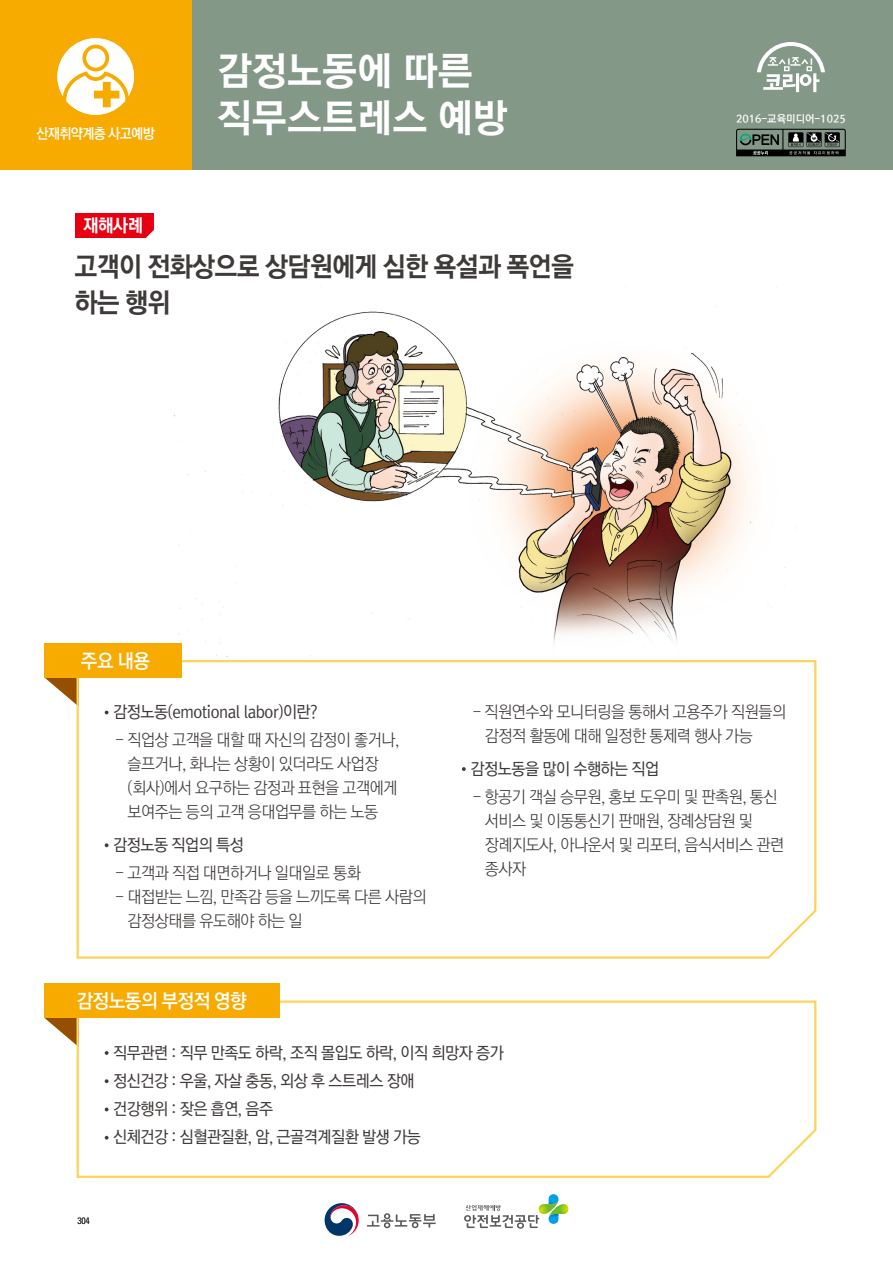
<style>
.page{position:relative;width:893px;height:1263px;background:#fff}
.page>*{position:absolute;margin:0;border:0;box-sizing:border-box;transform-origin:0 0}
.t1{font:39px/46.5px "Rix Go EB";color:#fff}
.t2{font:27px/36px "Rix Go EB";letter-spacing:-.03em;color:#3e3a39;scale:.95 1}
.t3{font:19.5px "Rix Go B";letter-spacing:-.03em;color:#fff;scale:.95 1}
.t4{font:18px "Rix Go EB";color:#fff;scale:.95 1}
.t5{font:16.5px/24px "Rix Go L";letter-spacing:-.03em;color:#3e3a39;scale:.95 1}
.t6{font:16.5px/28.2px "Rix Go M";letter-spacing:-.03em;color:#3e3a39;scale:.95 1}
.t7{font:14.25px "Rix Go B";letter-spacing:-.05em;color:#fff;scale:.95 1}
.t8{font:10.5px "Rix Go B";color:#fff}
.t9{font:condensed 9.3px "Univers LT Std";color:#000;scale:1.05 1}
</style>
<div class="page">
<svg style="left:464px;top:1194px;width:104px;height:35px"></svg>
<svg style="left:367px;top:1213px;width:69px;height:15px"></svg>
<svg style="left:325px;top:1203px;width:34px;height:33px"></svg>
<div style="left:0;top:0;width:893px;height:170px;background:#839887"></div>
<div style="left:0;top:0;width:191px;height:170px;background:#f7ab00"></div>
<div style="left:57px;top:38px;width:77px;height:77px;background:#fff;border-radius:50%"></div>
<svg style="left:61px;top:43px;width:70px;height:64px"></svg>
<svg style="left:736px;top:129px;width:110px;height:27px"></svg>
<svg style="left:757px;top:42px;width:68px;height:50px"></svg>
<img style="left:174px;top:274px;width:622px;height:383px">
<div style="left:76px;top:213px;width:78px;height:25px;background:#e60012"></div>
<svg style="left:146px;top:230px;width:8px;height:8px"></svg>
<svg style="left:44px;top:1018px;width:31px;height:26px"></svg>
<svg style="left:44px;top:677px;width:31px;height:27px"></svg>
<svg style="left:75px;top:1000px;width:742px;height:178px"></svg>
<svg style="left:75px;top:660px;width:742px;height:299px"></svg>
<div style="left:44px;top:984px;width:236px;height:34px;background:#f7ab00"></div>
<div style="left:44px;top:643px;width:138px;height:34px;background:#f7ab00"></div>
<svg style="left:105px;top:711px;width:4px;height:3px"></svg>
<svg style="left:105px;top:843px;width:4px;height:4px"></svg>
<svg style="left:462px;top:767px;width:4px;height:4px"></svg>
<svg style="left:105px;top:1051px;width:4px;height:4px"></svg>
<svg style="left:105px;top:1079px;width:4px;height:4px"></svg>
<svg style="left:105px;top:1107px;width:4px;height:4px"></svg>
<svg style="left:105px;top:1136px;width:4px;height:3px"></svg>
<p class="t7" style="left:36px;top:125px;width:126px">산재취약계층 사고예방</p>
<p class="t7" style="left:29px;top:125px;width:142px">건설업 공정별 위험성평가</p>
<p class="t4" style="left:83px;top:215px;width:65px">재해사례</p>
<h1 class="t1" style="left:217px;top:48px;width:293px">감정노동에 따른 직무스트레스 예방</h1>
<h2 class="t2" style="left:75px;top:249px;width:527px">고객이 전화상으로 상담원에게 심한 욕설과 폭언을 하는 행위</h2>
<p class="t3" style="left:81px;top:649px;width:75px">주요 내용</p>
<p class="t8" style="left:736px;top:112px;width:111px">2016-교육미디어-1025</p>
<p class="t6" style="left:113px;top:698px;width:217px">감정노동(emotional labor)이란?</p>
<p class="t5" style="left:128px;top:728px;width:288px;text-indent:-12px">- 직업상 고객을 대할 때 자신의 감정이 좋거나, 슬프거나, 화나는 상황이 있더라도 사업장 (회사)에서 요구하는 감정과 표현을 고객에게 보여주는 등의 고객 응대업무를 하는 노동</p>
<p class="t6" style="left:113px;top:831px;width:139px">감정노동 직업의 특성</p>
<p class="t5" style="left:116px;top:861px;width:260px">- 고객과 직접 대면하거나 일대일로 통화</p>
<p class="t5" style="left:128px;top:885px;width:316px;text-indent:-12px">- 대접받는 느낌, 만족감 등을 느끼도록 다른 사람의 감정상태를 유도해야 하는 일</p>
<p class="t3" style="left:77px;top:989px;width:181px">감정노동의 부정적 영향</p>
<p class="t5" style="left:485px;top:700px;width:319px;text-indent:-12px">- 직원연수와 모니터링을 통해서 고용주가 직원들의 감정적 활동에 대해 일정한 통제력 행사 가능</p>
<p class="t6" style="left:470px;top:754px;width:200px">감정노동을 많이 수행하는 직업</p>
<p class="t5" style="left:485px;top:785px;width:317px;text-indent:-12px">- 항공기 객실 승무원, 홍보 도우미 및 판촉원, 통신 서비스 및 이동통신기 판매원, 장례상담원 및 장례지도사, 아나운서 및 리포터, 음식서비스 관련 종사자</p>
<p class="t6" style="left:113px;top:1038px;width:412px">직무관련 : 직무 만족도 하락, 조직 몰입도 하락, 이직 희망자 증가 정신건강 : 우울, 자살 충동, 외상 후 스트레스 장애<br>건강행위 : 잦은 흡연, 음주<br>신체건강 : 심혈관질환, 암, 근골격계질환 발생 가능</p>
<p class="t9" style="left:77px;top:1215px;width:13px">304</p>
</div>
